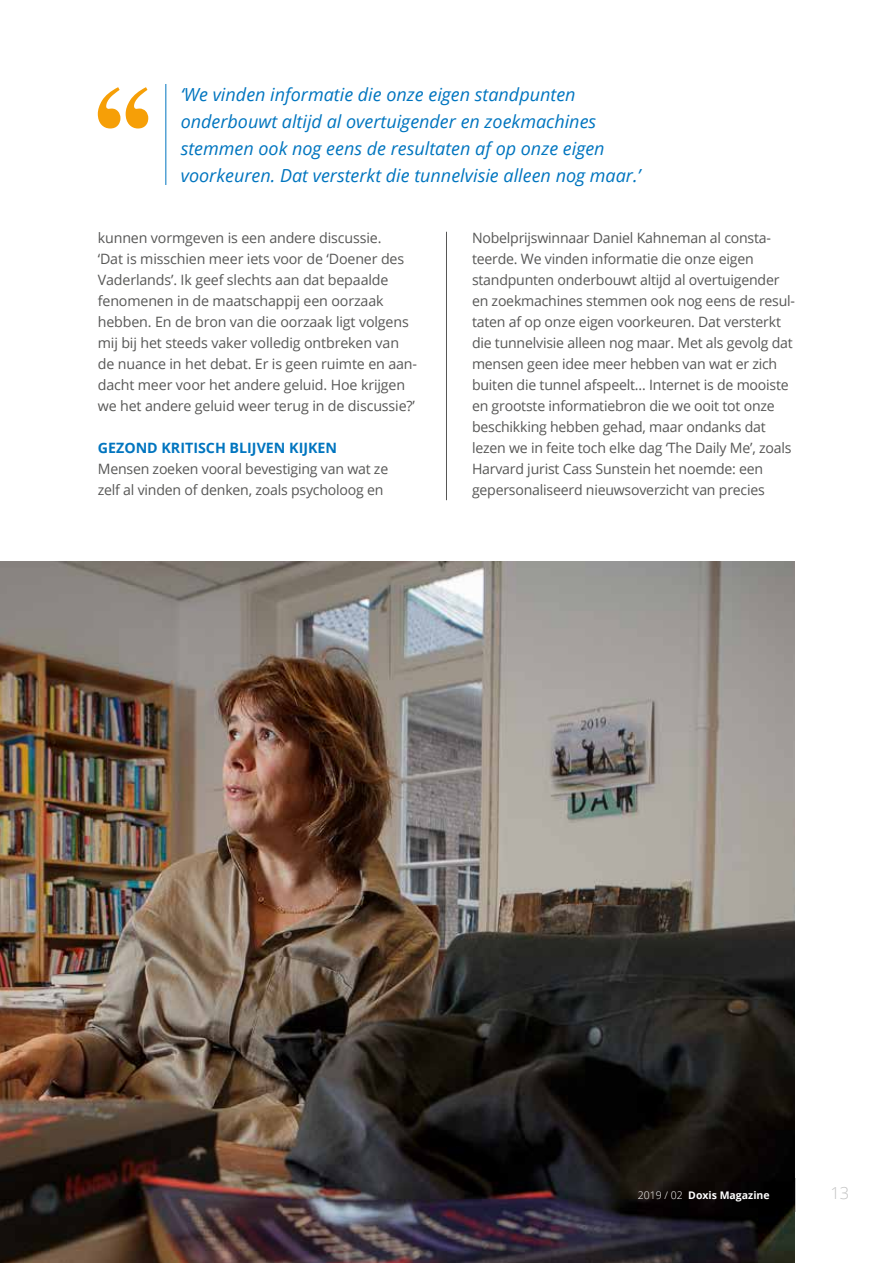
<style>
.page{position:relative;width:893px;height:1263px;background:#fff}
.page>*{position:absolute;margin:0;border:0;box-sizing:border-box;transform-origin:0 0}
.t1{font:italic 18px/27px "Open Sans";color:#0075bf}
.t2{font:300 16.5px "Open Sans";color:#c2c2c2}
.t3{font:14.25px/21px "Open Sans";letter-spacing:-.015em;color:#575756}
.t4{font:700 14.25px "Open Sans";color:#0075bf}
.t5{font:700 10.5px "Open Sans";color:#fff}
.s1{font-weight:300}
</style>
<div class="page">
<hr style="left:795px;top:1178px;width:1px;height:34px;background:#c2c2c2">
<img style="left:0;top:561px;width:795px;height:702px">
<hr style="left:166px;top:84px;width:1px;height:101px;background:#0075bf">
<svg style="left:98px;top:87px;width:22px;height:41px"></svg>
<svg style="left:126px;top:87px;width:22px;height:41px"></svg>
<hr style="left:446px;top:232px;width:1px;height:268px;background:#575756">
<p class="t1" style="left:181px;top:80px;width:461px">‘We vinden informatie die onze eigen standpunten onderbouwt altijd al overtuigender en zoekmachines stemmen ook nog eens de resultaten af op onze eigen voorkeuren. Dat versterkt die tunnelvisie alleen nog maar.’</p>
<p class="t3" style="left:98px;top:227px;width:321px">kunnen vormgeven is een andere discussie.<br>‘Dat is misschien meer iets voor de ‘Doener des Vaderlands’. Ik geef slechts aan dat bepaalde fenomenen in de maatschappij een oorzaak hebben. En de bron van die oorzaak ligt volgens mij bij het steeds vaker volledig ontbreken van de nuance in het debat. Er is geen ruimte en aan&shy;dacht meer voor het andere geluid. Hoe krijgen we het andere geluid weer terug in de discussie?’</p>
<p class="t4" style="left:98px;top:438px;width:241px">GEZOND KRITISCH BLIJVEN KIJKEN</p>
<p class="t3" style="left:98px;top:458px;width:292px">Mensen zoeken vooral bevestiging van wat ze zelf al vinden of denken, zoals psycholoog en</p>
<p class="t3" style="left:472px;top:227px;width:325px">Nobelprijswinnaar Daniel Kahneman al consta&shy;teerde. We vinden informatie die onze eigen standpunten onderbouwt altijd al overtuigender en zoekmachines stemmen ook nog eens de resul&shy;taten af op onze eigen voorkeuren. Dat versterkt die tunnelvisie alleen nog maar. Met als gevolg dat mensen geen idee meer hebben van wat er zich buiten die tunnel afspeelt… Internet is de mooiste en grootste informatiebron die we ooit tot onze beschikking hebben gehad, maar ondanks dat lezen we in feite toch elke dag ‘The Daily Me’, zoals Harvard jurist Cass Sunstein het noemde: een gepersonaliseerd nieuwsoverzicht van precies</p>
<p class="t5" style="left:638px;top:1187px;width:133px"><span class="s1">2019 / 02</span> Doxis Magazine</p>
<p class="t2" style="left:830px;top:1182px;width:20px">13</p>
</div>
